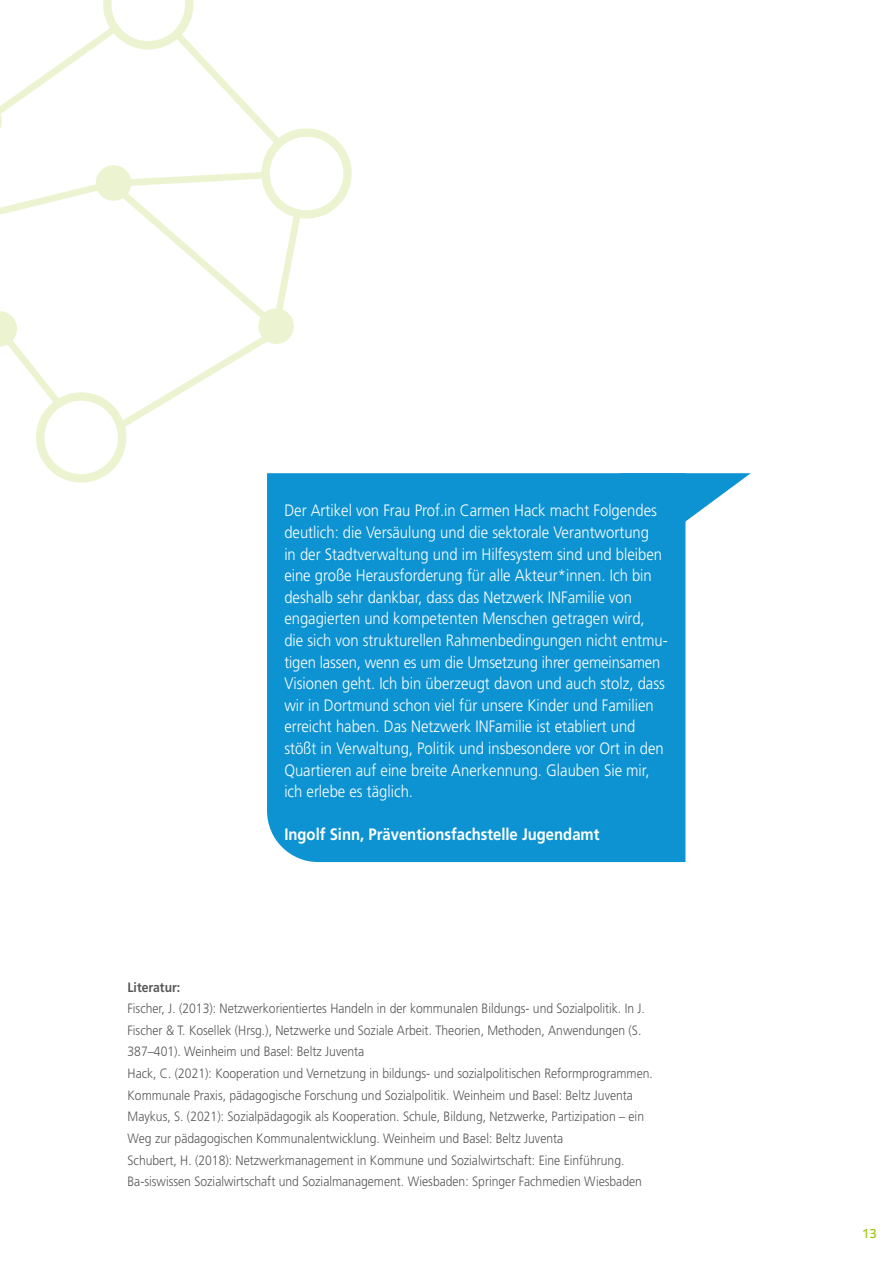
<style>
.page{position:relative;width:893px;height:1263px;background:#fff}
.page>*{position:absolute;margin:0;border:0;box-sizing:border-box;transform-origin:0 0}
.Sprechblasen{font:300 16.5px/21.6px "Frutiger LT Pro";color:#fff;scale:.9 1}
.Sprechblasen_Übersch{font:700 16.5px "Frutiger LT";color:#fff;scale:.9 1}
.Bildunterschrift{font:300 13.5px/21.6px "Frutiger LT Pro";color:#575756;scale:.9 1}
.Bildunterschrift-2{font:700 13.5px "Frutiger LT";color:#575756;scale:.9 1}
.t1{font:500 13.5px "Titillium Text 22 L";color:#a2c617}
</style>
<div class="page">
<svg style="left:0;top:0;width:352px;height:483px"></svg>
<div style="left:267px;top:473px;width:418px;height:389px;background:#0d93d2"></div>
<svg style="left:620px;top:473px;width:131px;height:97px"></svg>
<p class="Sprechblasen" style="left:284px;top:500px;width:428px">Der Artikel von Frau Prof.in Carmen Hack macht Folgendes deutlich: die Versäulung und die sektorale Verantwortung<br>in der Stadtverwaltung und im Hilfesystem sind und bleiben eine große Herausforderung für alle Akteur*innen. Ich bin deshalb sehr dankbar, dass das Netzwerk INFamilie von engagierten und kompetenten Menschen getragen wird, die sich von strukturellen Rahmenbedingungen nicht entmu&shy;tigen lassen, wenn es um die Umsetzung ihrer gemeinsamen Visionen geht. Ich bin überzeugt davon und auch stolz, dass wir in Dortmund schon viel für unsere Kinder und Familien erreicht haben. Das Netzwerk INFamilie ist etabliert und stößt in Verwaltung, Politik und insbesondere vor Ort in den Quartieren auf eine breite Anerkennung. Glauben Sie mir, ich erlebe es täglich.</p>
<p class="Sprechblasen_Übersch" style="left:284px;top:825px;width:352px">Ingolf Sinn, Präventionsfachstelle Jugendamt</p>
<p class="Bildunterschrift-2" style="left:128px;top:979px;width:60px">Literatur:</p>
<p class="Bildunterschrift" style="left:128px;top:998px;width:576px">Fischer, J. (2013): Netzwerkorientiertes Handeln in der kommunalen Bildungs- und Sozialpolitik. In J.<br>Fischer &amp; T. Kosellek (Hrsg.), Netzwerke und Soziale Arbeit. Theorien, Methoden, Anwendungen (S.<br>387–401). Weinheim und Basel: Beltz Juventa</p>
<p class="Bildunterschrift" style="left:128px;top:1063px;width:585px">Hack, C. (2021): Kooperation und Vernetzung in bildungs- und sozialpolitischen Reformprogrammen.<br>Kommunale Praxis, pädagogische Forschung und Sozialpolitik. Weinheim und Basel: Beltz Juventa</p>
<p class="Bildunterschrift" style="left:128px;top:1106px;width:575px">Maykus, S. (2021): Sozialpädagogik als Kooperation. Schule, Bildung, Netzwerke, Partizipation – ein<br>Weg zur pädagogischen Kommunalentwicklung. Weinheim und Basel: Beltz Juventa</p>
<p class="Bildunterschrift" style="left:128px;top:1149px;width:573px">Schubert, H. (2018): Netzwerkmanagement in Kommune und Sozialwirtschaft: Eine Einführung.<br>Ba-siswissen Sozialwirtschaft und Sozialmanagement. Wiesbaden: Springer Fachmedien Wiesbaden</p>
<p class="t1" style="left:862px;top:1223px;width:16px">13</p>
</div>
